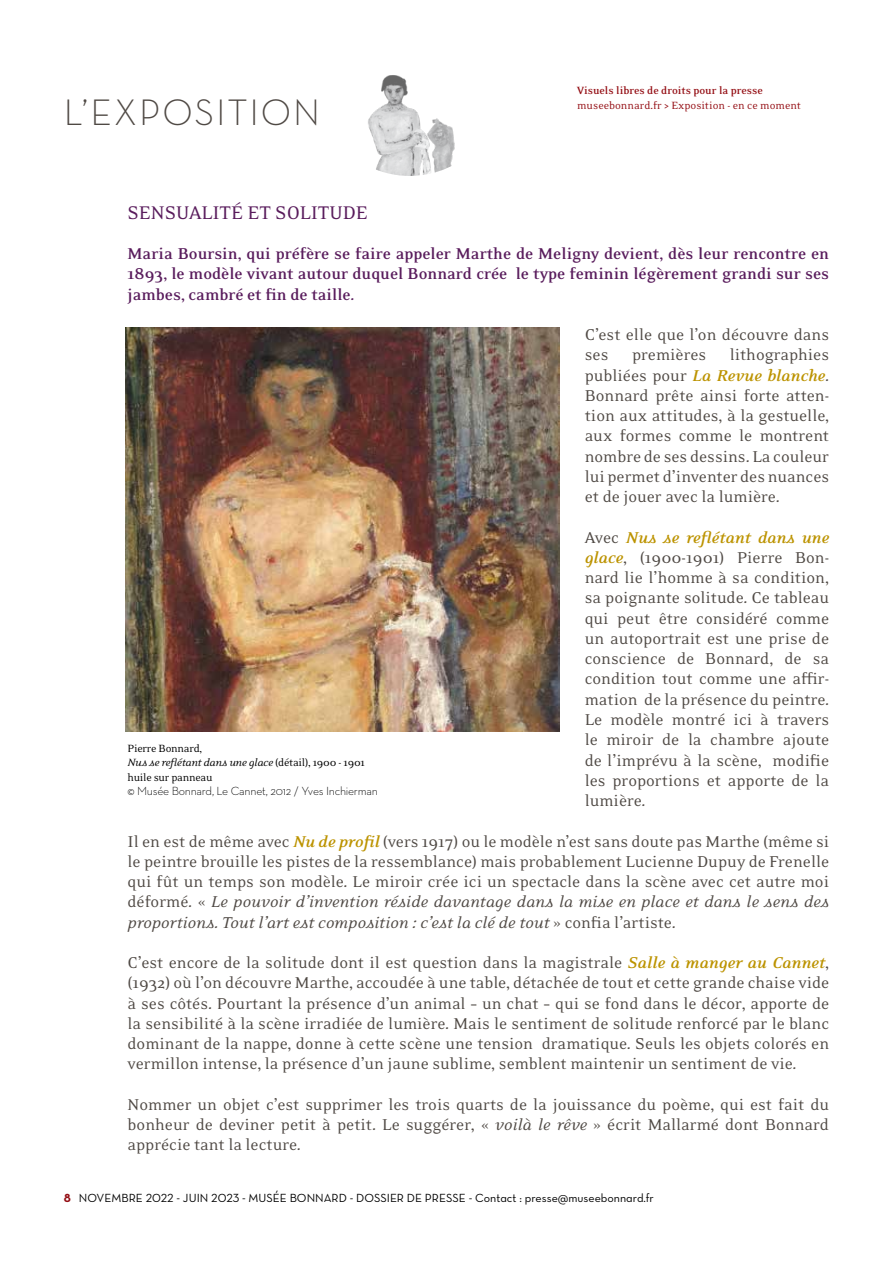
<style>
.page{position:relative;width:893px;height:1263px;background:#fff}
.page>*{position:absolute;margin:0;border:0;box-sizing:border-box;transform-origin:0 0}
.t1{font:37.5px "Neutraface Text Light Alt";letter-spacing:.05em;color:#4f4944}
.t2{font:21px "Eidetic Neo OT";color:#591c5c}
.t3{font:18px/20.2px "Eidetic Neo OT";color:#4f4944;text-align:justify}
.t4{font:700 18px/20.2px "Eidetic Neo OT";color:#591c5c;text-align:justify}
.t5{font:12px "Neutraface Text Book Alt";color:#000}
.t6{font:12px/14.4px "Eidetic Neo OT";letter-spacing:-.02em;color:#000}
.t7{font:300 12px "Neutraface Text";letter-spacing:-.02em;color:#000}
.t8{font:12px "Eidetic Neo OT";color:#940e14}
.t9{font:700 12px "Eidetic Neo OT";color:#940e14}
.s1{font-weight:700;font-style:italic;color:#bc9300}
.s2{font-style:italic}
.s3{font-family:"Neutraface Text Bold Alt";color:#940e14}
</style>
<div class="page">
<img style="left:368px;top:75px;width:87px;height:101px">
<img style="left:125px;top:327px;width:434px;height:404px">
<h1 class="t1" style="left:64px;top:89px;width:258px">L’EXPOSITION</h1>
<p class="t9" style="left:577px;top:85px;width:187px">Visuels libres de droits pour la presse</p>
<p class="t8" style="left:577px;top:100px;width:225px">museebonnard.fr &gt; Exposition - en ce moment</p>
<p class="t2" style="left:128px;top:202px;width:242px">SENSUALITÉ ET SOLITUDE</p>
<p class="t4" style="left:128px;top:244px;width:703px">Maria Boursin, qui préfère se faire appeler Marthe de Meligny devient, dès leur rencontre en 1893, le modèle vivant autour duquel Bonnard crée le type feminin légèrement grandi sur ses jambes, cambré et fin de taille.</p>
<p class="t3" style="left:585px;top:325px;width:246px">C’est elle que l’on découvre dans ses</p>
<p class="t3" style="left:585px;top:345px;width:246px;text-indent:145px">lithographies publiées pour <span class="s1">La Revue blanche</span>.<br>Bonnard prête ainsi forte atten&shy;tion aux attitudes, à la gestuelle, aux formes comme le montrent nombre de ses dessins. La couleur lui permet d’inventer des nuances et de jouer avec la lumière.</p>
<p class="t3" style="left:585px;top:528px;width:246px">Avec <span class="s1">Nus se reflétant dans une glace</span>, (1900-1901) Pierre Bon&shy;nard lie l’homme à sa condition, sa poignante solitude. Ce tableau qui peut être considéré comme un autoportrait est une prise de conscience de Bonnard, de sa condition tout comme une affir&shy;mation de la présence du peintre.<br>Le modèle montré ici à travers le miroir de la chambre ajoute de l’imprévu à la scène, modifie les proportions et apporte de la lumière.</p>
<p class="t3" style="left:128px;top:831px;width:703px">Il en est de même avec <span class="s1">Nu de profil</span> (vers 1917) ou le modèle n’est sans doute pas Marthe (même si le peintre brouille les pistes de la ressemblance) mais probablement Lucienne Dupuy de Frenelle qui fût un temps son modèle. Le miroir crée ici un spectacle dans la scène avec cet autre moi déformé. « <span class="s2">Le pouvoir d’invention réside davantage dans la mise en place et dans le sens des proportions. Tout l’art est composition : c’est la clé de tout</span> » confia l’artiste.</p>
<p class="t3" style="left:128px;top:953px;width:703px">C’est encore de la solitude dont il est question dans la magistrale <span class="s1">Salle à manger au Cannet</span>, (1932) où l’on découvre Marthe, accoudée à une table, détachée de tout et cette grande chaise vide à ses côtés. Pourtant la présence d’un animal – un chat – qui se fond dans le décor, apporte de la sensibilité à la scène irradiée de lumière. Mais le sentiment de solitude renforcé par le blanc dominant de la nappe, donne à cette scène une tension dramatique. Seuls les objets colorés en vermillon intense, la présence d’un jaune sublime, semblent maintenir un sentiment de vie.</p>
<p class="t3" style="left:128px;top:1095px;width:703px">Nommer un objet c’est supprimer les trois quarts de la jouissance du poème, qui est fait du bonheur de deviner petit à petit. Le suggérer, « <span class="s2">voilà le rêve</span> » écrit Mallarmé dont Bonnard apprécie tant la lecture.</p>
<p class="t3" style="left:632px;top:345px;width:76px">premières</p>
<p class="t6" style="left:128px;top:741px;width:239px">Pierre Bonnard,<br><span class="s2">Nus se reflétant dans une glace</span> (détail), 1900 - 1901 huile sur panneau</p>
<p class="t7" style="left:128px;top:783px;width:252px">© Musée Bonnard, Le Cannet, 2012 / Yves Inchierman</p>
<p class="t5" style="left:64px;top:1191px;width:592px"><span class="s3">8</span> NOVEMBRE 2022 - JUIN 2023 - MUSÉE BONNARD - DOSSIER DE PRESSE - Contact : presse@museebonnard.fr</p>
</div>
